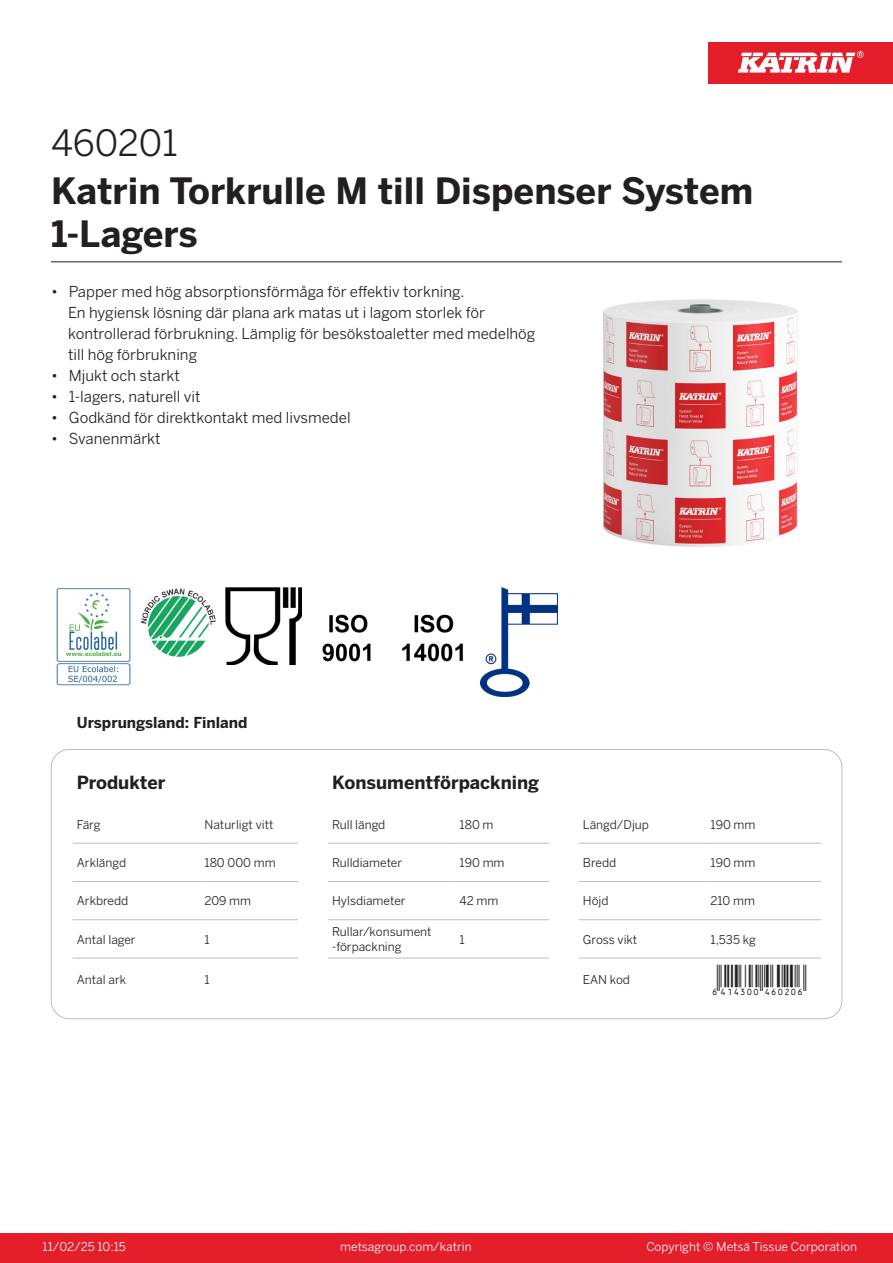
<style>
.page{position:relative;width:893px;height:1263px;background:#fff}
.page>*{position:absolute;margin:0;border:0;box-sizing:border-box;transform-origin:0 0}
.Product_Name{font:700 36px/43.2px "Benton Sans";color:#231f20}
.External_material_co{font:36px "Benton Sans";color:#231f20}
.T_EAN{font:30px "Viisas EAN Matala";color:#231f20}
.T_TableHeader{font:700 18px "Benton Sans";color:#231f20}
.MarketingBullets{font:15px/21px "Benton Sans";color:#231f20}
.Country_of_Origin{font:700 15px "Benton Sans";color:#231f20}
.T_TableBody{font:12px "Benton Sans";color:#231f20}
.t1{font:12px "Benton Sans";color:#fff}
</style>
<div class="page">
<div style="left:0;top:1233px;width:893px;height:30px;background:#e41e2b"></div>
<div style="left:708px;top:43px;width:185px;height:41px;background:#e31e28"></div>
<svg style="left:738px;top:51px;width:126px;height:22px"></svg>
<hr style="left:73px;top:843px;width:127px;height:1px;background:#bcbdc0">
<hr style="left:200px;top:843px;width:98px;height:1px;background:#bcbdc0">
<hr style="left:328px;top:843px;width:127px;height:1px;background:#bcbdc0">
<hr style="left:455px;top:843px;width:94px;height:1px;background:#bcbdc0">
<hr style="left:579px;top:843px;width:127px;height:1px;background:#bcbdc0">
<hr style="left:706px;top:843px;width:115px;height:1px;background:#bcbdc0">
<hr style="left:73px;top:881px;width:127px;height:1px;background:#bcbdc0">
<hr style="left:200px;top:881px;width:98px;height:1px;background:#bcbdc0">
<hr style="left:328px;top:881px;width:127px;height:1px;background:#bcbdc0">
<hr style="left:455px;top:881px;width:94px;height:1px;background:#bcbdc0">
<hr style="left:579px;top:881px;width:127px;height:1px;background:#bcbdc0">
<hr style="left:706px;top:881px;width:115px;height:1px;background:#bcbdc0">
<hr style="left:73px;top:919px;width:127px;height:1px;background:#bcbdc0">
<hr style="left:200px;top:919px;width:98px;height:1px;background:#bcbdc0">
<hr style="left:328px;top:919px;width:127px;height:1px;background:#bcbdc0">
<hr style="left:455px;top:919px;width:94px;height:1px;background:#bcbdc0">
<hr style="left:579px;top:919px;width:127px;height:1px;background:#bcbdc0">
<hr style="left:706px;top:919px;width:115px;height:1px;background:#bcbdc0">
<hr style="left:73px;top:958px;width:127px;height:1px;background:#bcbdc0">
<hr style="left:200px;top:958px;width:98px;height:1px;background:#bcbdc0">
<hr style="left:328px;top:958px;width:127px;height:1px;background:#bcbdc0">
<hr style="left:455px;top:958px;width:94px;height:1px;background:#bcbdc0">
<hr style="left:579px;top:958px;width:127px;height:1px;background:#bcbdc0">
<hr style="left:706px;top:958px;width:115px;height:1px;background:#bcbdc0">
<img style="left:602px;top:299px;width:196px;height:248px">
<img style="left:56px;top:588px;width:75px;height:98px">
<img style="left:140px;top:588px;width:76px;height:69px">
<img style="left:225px;top:587px;width:77px;height:77px">
<img style="left:322px;top:614px;width:49px;height:48px">
<img style="left:402px;top:614px;width:61px;height:48px">
<img style="left:480px;top:587px;width:77px;height:110px">
<hr style="left:51px;top:261px;width:791px;height:1px;background:#231f20">
<p class="External_material_co" style="left:51px;top:121px;width:128px">460201</p>
<p class="Product_Name" style="left:51px;top:170px;width:704px">Katrin Torkrulle M till Dispenser System<br>1-Lagers</p>
<p class="MarketingBullets" style="left:68px;top:281px;width:469px;text-indent:-17px">• Papper med hög absorptionsförmåga för effektiv torkning.<br>En hygiensk lösning där plana ark matas ut i lagom storlek för kontrollerad förbrukning. Lämplig för besökstoaletter med medelhög till hög förbrukning</p>
<p class="MarketingBullets" style="left:51px;top:365px;width:130px">• Mjukt och starkt</p>
<p class="MarketingBullets" style="left:51px;top:386px;width:151px">• 1-lagers, naturell vit</p>
<p class="MarketingBullets" style="left:51px;top:407px;width:301px">• Godkänd för direktkontakt med livsmedel</p>
<p class="MarketingBullets" style="left:51px;top:428px;width:111px">• Svanenmärkt</p>
<p class="Country_of_Origin" style="left:77px;top:713px;width:172px">Ursprungsland: Finland</p>
<p class="T_TableHeader" style="left:77px;top:771px;width:90px">Produkter</p>
<p class="T_TableHeader" style="left:332px;top:771px;width:209px">Konsumentförpackning</p>
<p class="T_TableBody" style="left:77px;top:817px;width:25px">Färg</p>
<p class="T_TableBody" style="left:204px;top:817px;width:70px">Naturligt vitt</p>
<p class="T_TableBody" style="left:332px;top:817px;width:55px">Rull längd</p>
<p class="T_TableBody" style="left:460px;top:817px;width:35px">180 m</p>
<p class="T_TableBody" style="left:583px;top:817px;width:68px">Längd/Djup</p>
<p class="T_TableBody" style="left:710px;top:817px;width:46px">190 mm</p>
<p class="T_TableBody" style="left:77px;top:855px;width:51px">Arklängd</p>
<p class="T_TableBody" style="left:204px;top:855px;width:73px">180 000 mm</p>
<p class="T_TableBody" style="left:332px;top:855px;width:72px">Rulldiameter</p>
<p class="T_TableBody" style="left:460px;top:855px;width:46px">190 mm</p>
<p class="T_TableBody" style="left:583px;top:855px;width:35px">Bredd</p>
<p class="T_TableBody" style="left:710px;top:855px;width:46px">190 mm</p>
<p class="T_TableBody" style="left:77px;top:894px;width:53px">Arkbredd</p>
<p class="T_TableBody" style="left:204px;top:894px;width:48px">209 mm</p>
<p class="T_TableBody" style="left:332px;top:894px;width:75px">Hylsdiameter</p>
<p class="T_TableBody" style="left:460px;top:894px;width:40px">42 mm</p>
<p class="T_TableBody" style="left:583px;top:894px;width:27px">Höjd</p>
<p class="T_TableBody" style="left:710px;top:894px;width:46px">210 mm</p>
<p class="T_TableBody" style="left:77px;top:932px;width:60px">Antal lager</p>
<p class="T_TableBody" style="left:204px;top:932px;width:7px">1</p>
<p class="T_TableBody" style="left:332px;top:925px;width:101px">Rullar/konsument</p>
<p class="T_TableBody" style="left:332px;top:939px;width:71px">-förpackning</p>
<p class="T_TableBody" style="left:460px;top:932px;width:7px">1</p>
<p class="T_TableBody" style="left:583px;top:932px;width:56px">Gross vikt</p>
<p class="T_TableBody" style="left:710px;top:932px;width:47px">1,535 kg</p>
<p class="T_TableBody" style="left:77px;top:972px;width:51px">Antal ark</p>
<p class="T_TableBody" style="left:204px;top:972px;width:7px">1</p>
<p class="T_TableBody" style="left:583px;top:972px;width:49px">EAN kod</p>
<p class="T_EAN" style="left:710px;top:964px;width:97px">*6414300460206*</p>
<p class="t1" style="left:43px;top:1239px;width:85px">11/02/25 10:15</p>
<p class="t1" style="left:340px;top:1239px;width:133px">metsagroup.com/katrin</p>
<p class="t1" style="left:646px;top:1239px;width:212px">Copyright © Metsä Tissue Corporation</p>
</div>
